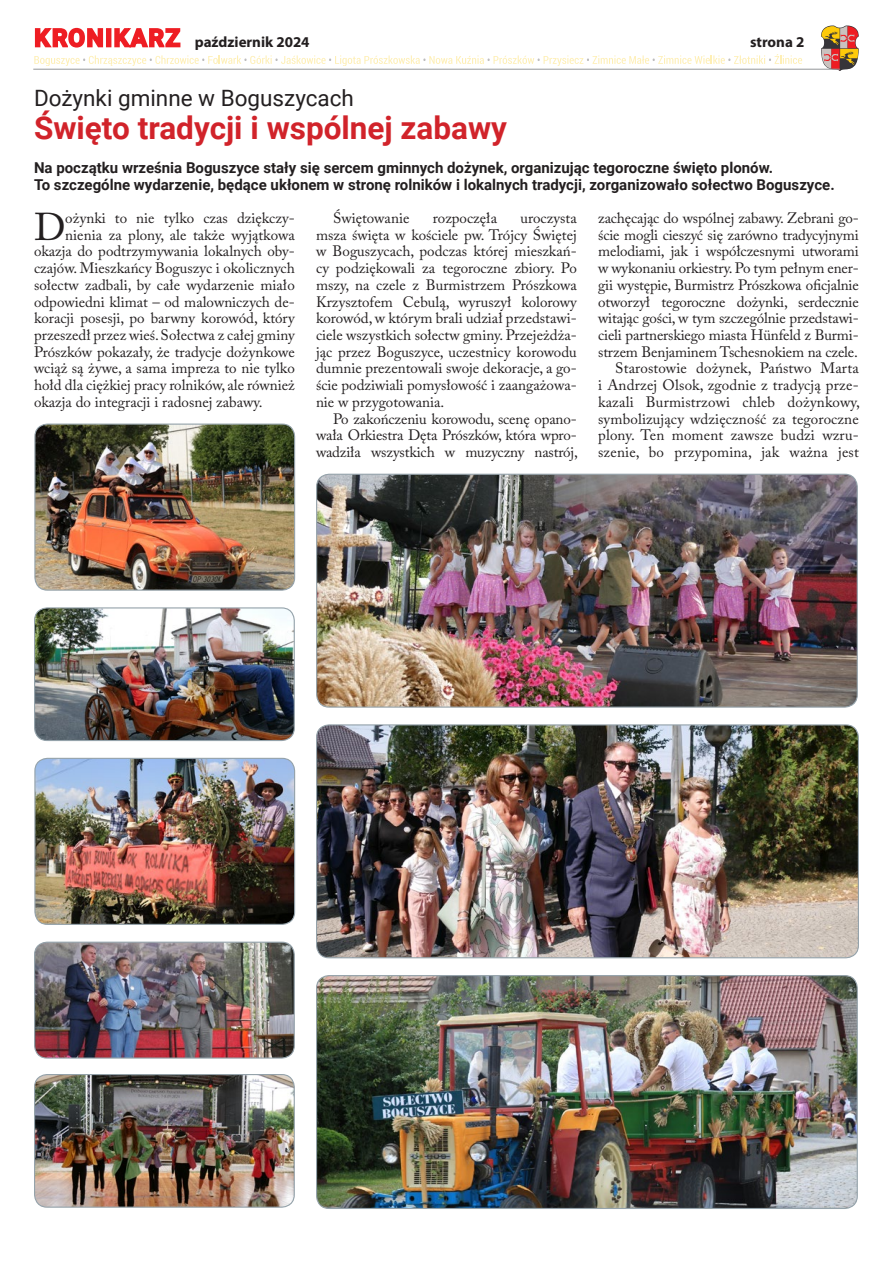
<style>
.page{position:relative;width:893px;height:1263px;background:#fff}
.page>*{position:absolute;margin:0;border:0;box-sizing:border-box;transform-origin:0 0}
.Inicjał{font:38.55px "Adobe Caslon Pro";color:#231f20}
.Tytuł_główny{font:700 31.5px "Roboto";color:#d1232a}
.nadtytuł{font:22.5px "Roboto";color:#231f20}
.Tekst_podstawowy{font:15px/16.6px "Adobe Caslon Pro";color:#231f20;text-align:justify}
.Inicjał-2{font:15px "Adobe Caslon Pro";color:#231f20}
.Podtytuł{font:700 15px/16.6px "Roboto";color:#231f20}
.t1{font:700 15px "Myriad Pro";color:#231f20}
</style>
<div class="page">
<svg style="left:821px;top:26px;width:38px;height:44px;background:#bb825b"></svg>
<svg style="left:34px;top:27px;width:768px;height:39px"></svg>
<hr style="left:33px;top:69px;width:807px;height:1px;background:#939598">
<img style="left:317px;top:975px;width:540px;height:233px">
<div style="left:316px;top:975px;width:542px;height:234px;border:1px solid #94a2aa;border-radius:13px"></div>
<img style="left:36px;top:424px;width:259px;height:165px">
<div style="left:34px;top:423px;width:261px;height:168px;border:1px solid #94a2aa;border-radius:13px"></div>
<img style="left:317px;top:725px;width:541px;height:233px">
<div style="left:316px;top:724px;width:543px;height:234px;border:1px solid #94a2aa;border-radius:13px"></div>
<img style="left:317px;top:474px;width:540px;height:233px">
<div style="left:316px;top:474px;width:542px;height:234px;border:1px solid #94a2aa;border-radius:13px"></div>
<img style="left:35px;top:942px;width:259px;height:116px">
<div style="left:34px;top:942px;width:261px;height:116px;border:1px solid #94a2aa;border-radius:13px"></div>
<img style="left:35px;top:1074px;width:259px;height:133px">
<div style="left:34px;top:1074px;width:261px;height:134px;border:1px solid #94a2aa;border-radius:13px"></div>
<img style="left:35px;top:758px;width:260px;height:166px">
<div style="left:34px;top:758px;width:261px;height:167px;border:1px solid #94a2aa;border-radius:13px"></div>
<img style="left:35px;top:609px;width:259px;height:131px">
<div style="left:34px;top:607px;width:261px;height:134px;border:1px solid #94a2aa;border-radius:13px"></div>
<p class="t1" style="left:195px;top:32px;width:116px">październik 2024</p>
<p class="t1" style="left:750px;top:32px;width:56px">strona 2</p>
<p class="nadtytuł" style="left:34px;top:82px;width:321px">Dożynki gminne w Boguszycach</p>
<p class="Tytuł_główny" style="left:34px;top:106px;width:475px">Święto tradycji i wspólnej zabawy</p>
<p class="Podtytuł" style="left:34px;top:159px;width:802px">Na początku września Boguszyce stały się sercem gminnych dożynek, organizując tegoroczne święto plonów.<br>To szczególne wydarzenie, będące ukłonem w stronę rolników i lokalnych tradycji, zorganizowało sołectwo Boguszyce.</p>
<p class="Inicjał" style="left:34px;top:204px;width:33px">D</p>
<p class="Inicjał-2" style="left:65px;top:209px;width:231px">ożynki to nie tylko czas dziękczy-</p>
<p class="Tekst_podstawowy" style="left:333px;top:209px;width:78px">Świętowanie</p>
<p class="Tekst_podstawowy" style="left:433px;top:209px;width:66px">rozpoczęła</p>
<p class="Tekst_podstawowy" style="left:598px;top:209px;width:262px">zachęcając do wspólnej zabawy. Zebrani go&shy;ście mogli cieszyć się zarówno tradycyjnymi melodiami, jak i współczesnymi utworami w wykonaniu orkiestry. Po tym pełnym ener&shy;gii występie, Burmistrz Prószkowa oficjalnie otworzył tegoroczne dożynki, serdecznie witając gości, w tym szczególnie przedstawi&shy;cieli partnerskiego miasta Hünfeld z Burmi&shy;strzem Benjaminem Tschesnokiem na czele.</p>
<p class="Tekst_podstawowy" style="left:598px;top:360px;width:263px;text-indent:17px">Starostowie dożynek, Państwo Marta i Andrzej Olsok, zgodnie z tradycją prze&shy;kazali Burmistrzowi chleb dożynkowy, symbolizujący wdzięczność za tegoroczne plony. Ten moment zawsze budzi wzru&shy;szenie, bo przypomina, jak ważna jest</p>
<p class="Tekst_podstawowy" style="left:316px;top:209px;width:262px;text-indent:205px">uroczysta msza święta w kościele pw. Trójcy Świętej w Boguszycach, podczas której mieszkań&shy;cy podziękowali za tegoroczne zbiory. Po mszy, na czele z Burmistrzem Prószkowa Krzysztofem Cebulą, wyruszył kolorowy korowód, w którym brali udział przedstawi&shy;ciele wszystkich sołectw gminy. Przejeżdża&shy;jąc przez Boguszyce, uczestnicy korowodu dumnie prezentowali swoje dekoracje, a go&shy;ście podziwiali pomysłowość i zaangażowa&shy;nie w przygotowania.</p>
<p class="Tekst_podstawowy" style="left:316px;top:410px;width:263px;text-indent:17px">Po zakończeniu korowodu, scenę opano&shy;wała Orkiestra Dęta Prószków, która wpro&shy;wadziła wszystkich w muzyczny nastrój,</p>
<p class="Inicjał-2" style="left:65px;top:226px;width:231px">nienia za plony, ale także wyjątkowa</p>
<p class="Inicjał-2" style="left:34px;top:242px;width:262px">okazja do podtrzymywania lokalnych oby-</p>
<p class="Inicjał-2" style="left:34px;top:259px;width:262px">czajów. Mieszkańcy Boguszyc i okolicznych</p>
<p class="Inicjał-2" style="left:34px;top:276px;width:262px">sołectw zadbali, by całe wydarzenie miało</p>
<p class="Inicjał-2" style="left:34px;top:293px;width:262px">odpowiedni klimat – od malowniczych de-</p>
<p class="Inicjał-2" style="left:34px;top:309px;width:262px">koracji posesji, po barwny korowód, który</p>
<p class="Inicjał-2" style="left:34px;top:326px;width:262px">przeszedł przez wieś. Sołectwa z całej gminy</p>
<p class="Inicjał-2" style="left:34px;top:343px;width:262px">Prószków pokazały, że tradycje dożynkowe</p>
<p class="Inicjał-2" style="left:34px;top:359px;width:262px">wciąż są żywe, a sama impreza to nie tylko</p>
<p class="Inicjał-2" style="left:34px;top:376px;width:262px">hołd dla ciężkiej pracy rolników, ale również</p>
<p class="Inicjał-2" style="left:34px;top:393px;width:230px">okazja do integracji i radosnej zabawy.</p>
</div>
